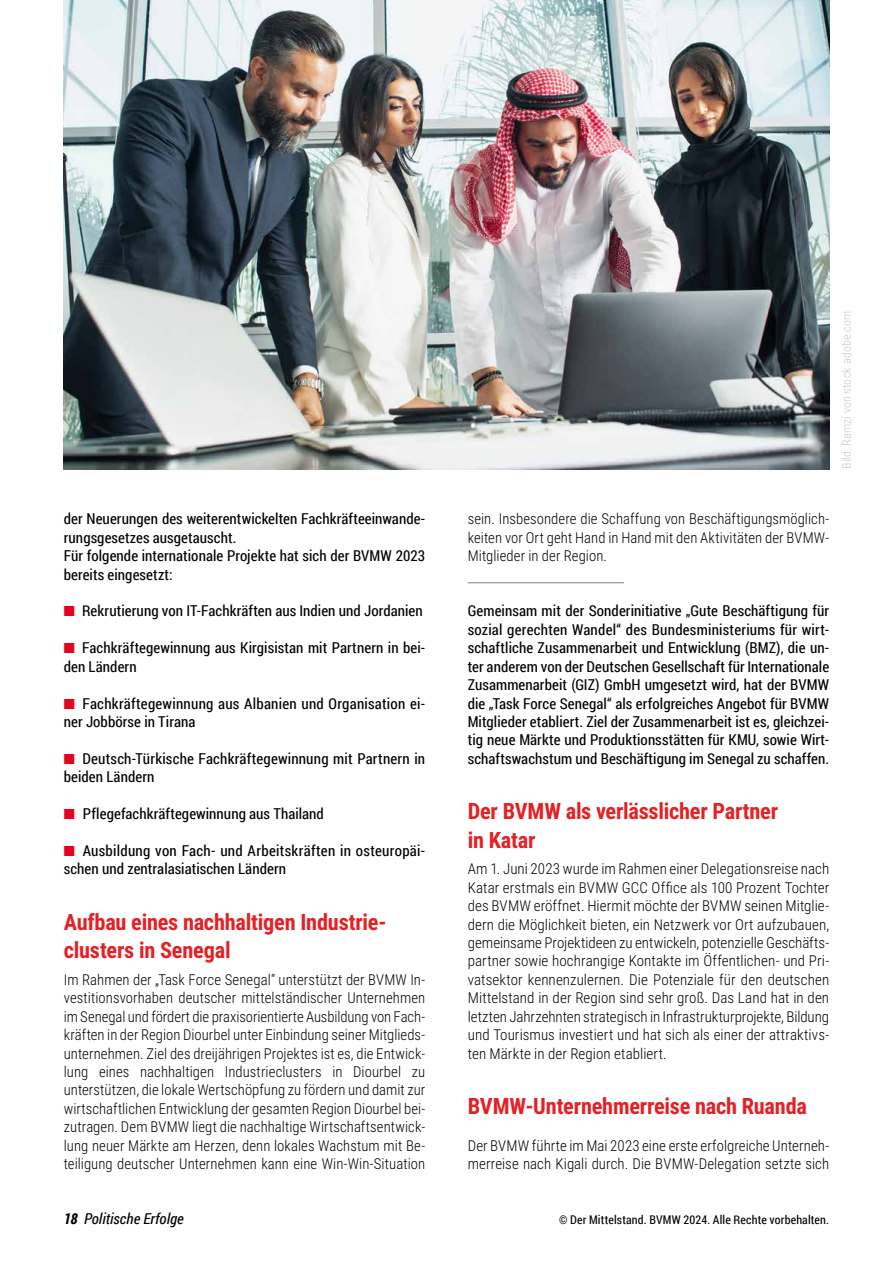
<style>
.page{position:relative;width:893px;height:1263px;background:#fff}
.page>*{position:absolute;margin:0;border:0;box-sizing:border-box;transform-origin:0 0}
.t1{font:700 22.5px/28.8px "Roboto Condensed";letter-spacing:-.01em;color:#e42125}
.t2{font:300 15px/18.5px "Roboto Condensed";letter-spacing:.005em;color:#000;text-align:justify}
.t3{font:15px/18.5px "Roboto Condensed";letter-spacing:.005em;color:#000}
.t4{font:italic 15px "Roboto Condensed";letter-spacing:.005em;color:#000}
.t5{font:12px "Roboto Condensed";letter-spacing:.015em;color:#000}
.t6{font:300 12px "Roboto Condensed";letter-spacing:.015em;color:#c9c8cc}
.s1{color:#e3051d}
.s2{font-weight:700}
</style>
<div class="page">
<hr style="left:468px;top:582px;width:156px;height:1px;background:#83848a">
<img style="left:64px;top:0;width:765px;height:469px">
<p class="t6" style="left:838px;top:469px;width:160px;rotate:-90deg">Bild: Ramzi von stock.adobe.com</p>
<p class="t3" style="left:64px;top:509px;width:363px">der Neuerungen des weiterentwickelten Fachkräfteeinwande&shy;rungsgesetzes ausgetauscht.<br>Für folgende internationale Projekte hat sich der BVMW 2023 bereits eingesetzt:</p>
<p class="t3" style="left:64px;top:601px;width:360px"><span class="s1">■</span> Rekrutierung von IT-Fachkräften aus Indien und Jordanien</p>
<p class="t3" style="left:64px;top:638px;width:363px"><span class="s1">■</span> Fachkräftegewinnung aus Kirgisistan mit Partnern in bei&shy;den Ländern</p>
<p class="t3" style="left:64px;top:693px;width:363px"><span class="s1">■</span> Fachkräftegewinnung aus Albanien und Organisation ei&shy;ner Jobbörse in Tirana</p>
<p class="t3" style="left:64px;top:749px;width:363px"><span class="s1">■</span> Deutsch-Türkische Fachkräftegewinnung mit Partnern in beiden Ländern</p>
<p class="t3" style="left:64px;top:804px;width:262px"><span class="s1">■</span> Pflegefachkräftegewinnung aus Thailand</p>
<p class="t3" style="left:64px;top:841px;width:363px"><span class="s1">■</span> Ausbildung von Fach- und Arbeitskräften in osteuropäi&shy;schen und zentralasiatischen Ländern</p>
<h1 class="t1" style="left:64px;top:906px;width:322px">Aufbau eines nachhaltigen Industrie&shy;clusters in Senegal</h1>
<p class="t2" style="left:64px;top:970px;width:363px">Im Rahmen der „Task Force Senegal“ unterstützt der BVMW In&shy;vestitionsvorhaben deutscher mittelständischer Unternehmen im Senegal und fördert die praxisorientierte Ausbildung von Fach&shy;kräften in der Region Diourbel unter Einbindung seiner Mitglieds&shy;unternehmen. Ziel des dreijährigen Projektes ist es, die Entwick&shy;lung eines nachhaltigen Industrieclusters in Diourbel zu unterstützen, die lokale Wertschöpfung zu fördern und damit zur wirtschaftlichen Entwicklung der gesamten Region Diourbel bei&shy;zutragen. Dem BVMW liegt die nachhaltige Wirtschaftsentwick&shy;lung neuer Märkte am Herzen, denn lokales Wachstum mit Be&shy;teiligung deutscher Unternehmen kann eine Win-Win-Situation</p>
<p class="t2" style="left:468px;top:509px;width:363px">sein. Insbesondere die Schaffung von Beschäftigungsmöglich&shy;keiten vor Ort geht Hand in Hand mit den Aktivitäten der BVMW-Mitglieder in der Region.</p>
<p class="t3" style="left:468px;top:601px;width:363px;text-align:justify">Gemeinsam mit der Sonderinitiative „Gute Beschäftigung für sozial gerechten Wandel“ des Bundesministeriums für wirt&shy;schaftliche Zusammenarbeit und Entwicklung (BMZ), die un&shy;ter anderem von der Deutschen Gesellschaft für Internationale Zusammenarbeit (GIZ) GmbH umgesetzt wird, hat der BVMW die „Task Force Senegal“ als erfolgreiches Angebot für BVMW Mitglieder etabliert. Ziel der Zusammenarbeit ist es, gleichzei&shy;tig neue Märkte und Produktionsstätten für KMU, sowie Wirt&shy;schaftswachstum und Beschäftigung im Senegal zu schaffen.</p>
<h1 class="t1" style="left:468px;top:796px;width:312px">Der BVMW als verlässlicher Partner in Katar</h1>
<p class="t2" style="left:468px;top:859px;width:363px">Am 1. Juni 2023 wurde im Rahmen einer Delegationsreise nach Katar erstmals ein BVMW GCC Office als 100 Prozent Tochter des BVMW eröffnet. Hiermit möchte der BVMW seinen Mitglie&shy;dern die Möglichkeit bieten, ein Netzwerk vor Ort aufzubauen, gemeinsame Projektideen zu entwickeln, potenzielle Geschäfts&shy;partner sowie hochrangige Kontakte im Öffentlichen- und Pri&shy;vatsektor kennenzulernen. Die Potenziale für den deutschen Mittelstand in der Region sind sehr groß. Das Land hat in den letzten Jahrzehnten strategisch in Infrastrukturprojekte, Bildung und Tourismus investiert und hat sich als einer der attraktivs&shy;ten Märkte in der Region etabliert.</p>
<h1 class="t1" style="left:468px;top:1090px;width:341px">BVMW-Unternehmerreise nach Ruanda</h1>
<p class="t2" style="left:468px;top:1135px;width:363px">Der BVMW führte im Mai 2023 eine erste erfolgreiche Unterneh&shy;merreise nach Kigali durch. Die BVMW-Delegation setzte sich</p>
<p class="t4" style="left:64px;top:1208px;width:122px"><span class="s2">18</span> Politische Erfolge</p>
<p class="t5" style="left:559px;top:1211px;width:272px">© Der Mittelstand. BVMW 2024. Alle Rechte vorbehalten.</p>
</div>
